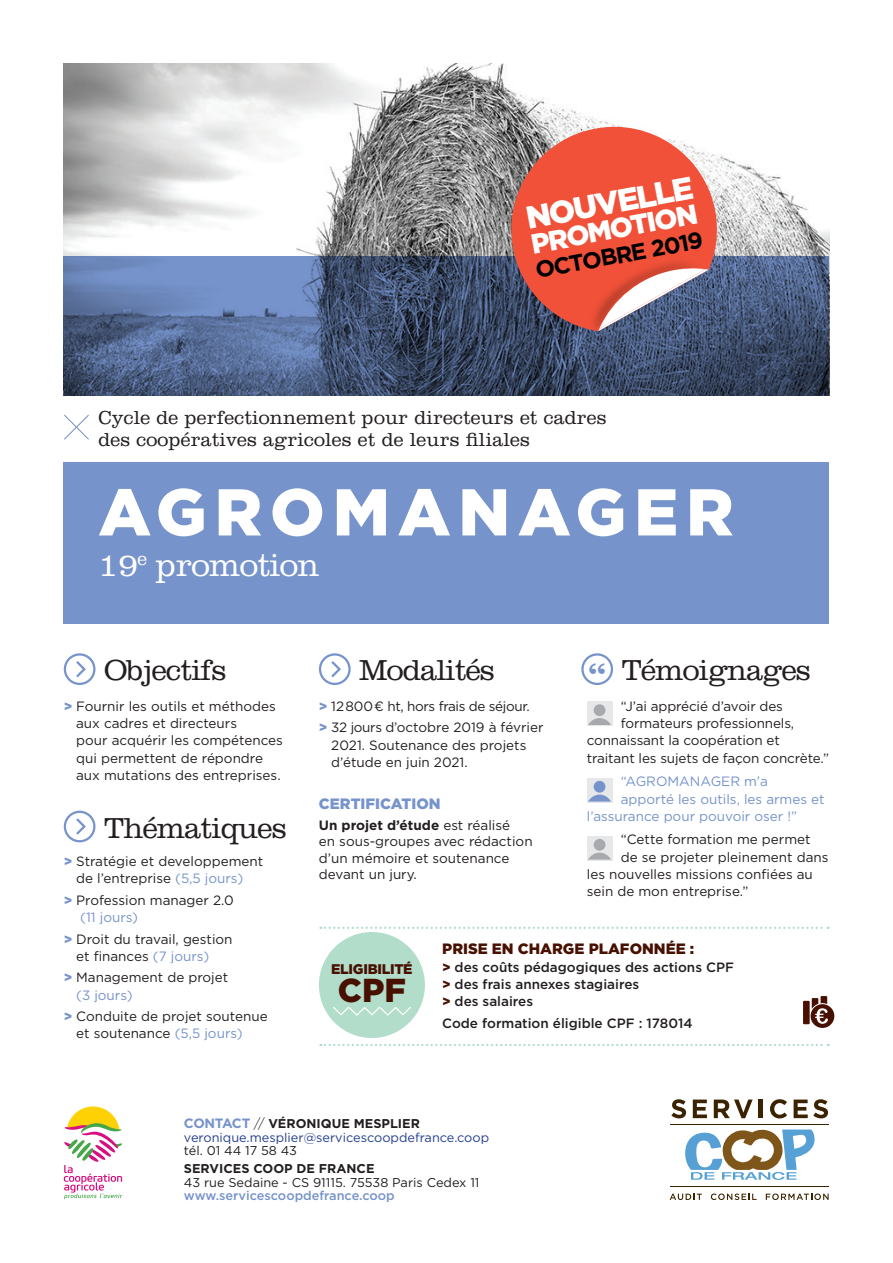
<style>
.page{position:relative;width:893px;height:1263px;background:#fff}
.page>*{position:absolute;margin:0;border:0;box-sizing:border-box;transform-origin:0 0}
.t1{font:900 66px "Gotham";letter-spacing:.12em;color:#fff}
.t2{font:39.15px "Clarendon";color:#7693cb}
.t3{font:900 33.15px "Gotham";color:#481001}
.t4{font:300 33px "Clarendon";letter-spacing:-.02em;color:#fff}
.t5{font:900 31.65px "Gotham";color:#fff}
.t6{font:300 30px "Clarendon";letter-spacing:-.025em;color:#231f20}
.t7{font:900 27.75px "Gotham";color:#fff}
.t8{font:700 23.1px "Gotham";color:#000003}
.t9{font:300 19.5px/22.5px "Clarendon";letter-spacing:.01em;color:#231f20}
.t10{font:900 15px "Gotham";color:#481001}
.t11{font:900 15px "Gotham";color:#7693cb}
.t12{font:900 13.95px "Gotham";color:#481001}
.t13{font:13.5px/17.2px "Gotham";color:#231f20}
.t14{font:500 13.5px/17.2px "Gotham";color:#231f20}
.t15{font:13.5px "Gotham";color:#7693cb}
.t16{font:13.5px/21.5px "Gotham";letter-spacing:-.025em;color:#231f20}
.t17{font:12.75px/13.5px "Gotham";color:#253f8e}
.t18{font:12.75px "Gotham";color:#231f20}
.t19{font:500 12.75px "Gotham";color:#7693cb}
.t20{font:700 12.75px "Gotham";color:#231f20}
.s1{font-weight:900;color:#7693cb}
.s2{font-weight:700}
.s3{color:#7693cb}
.s4{font-weight:900;color:#481001}
.s5{font-weight:700;font-size:13.5px;color:#7693cb}
.s6{font-weight:300;font-size:13.5px;color:#231f20}
.s7{font-weight:700;color:#231f20}
</style>
<div class="page">
<img style="left:64px;top:64px;width:765px;height:192px">
<svg style="left:64px;top:414px;width:25px;height:26px"></svg>
<svg style="left:64px;top:256px;width:765px;height:139px"></svg>
<div style="left:64px;top:462px;width:765px;height:162px;background:#7693cb"></div>
<svg style="left:64px;top:1106px;width:59px;height:93px"></svg>
<div style="left:587px;top:701px;width:25px;height:25px;background:#e6e7e9"></div>
<div style="left:594px;top:704px;width:11px;height:12px;background:#a8a9ad;border-radius:50%"></div>
<svg style="left:588px;top:718px;width:23px;height:7px"></svg>
<div style="left:587px;top:836px;width:25px;height:25px;background:#e6e7e9"></div>
<div style="left:594px;top:839px;width:11px;height:12px;background:#a8a9ad;border-radius:50%"></div>
<svg style="left:588px;top:853px;width:23px;height:7px"></svg>
<div style="left:587px;top:778px;width:25px;height:24px;background:#e6e7e9"></div>
<div style="left:594px;top:781px;width:11px;height:12px;background:#7693cb;border-radius:50%"></div>
<svg style="left:588px;top:794px;width:23px;height:7px"></svg>
<svg style="left:320px;top:1044px;width:509px;height:2px"></svg>
<svg style="left:320px;top:927px;width:509px;height:2px"></svg>
<svg style="left:76px;top:818px;width:10px;height:17px"></svg>
<div style="left:64px;top:811px;width:31px;height:31px;border:2px solid #7693cb;border-radius:50%"></div>
<svg style="left:76px;top:661px;width:10px;height:17px"></svg>
<div style="left:64px;top:653px;width:31px;height:32px;border:2px solid #7693cb;border-radius:50%"></div>
<svg style="left:331px;top:661px;width:10px;height:17px"></svg>
<div style="left:319px;top:653px;width:32px;height:32px;border:2px solid #7693cb;border-radius:50%"></div>
<div style="left:581px;top:653px;width:32px;height:32px;border:2px solid #7693cb;border-radius:50%"></div>
<div style="left:319px;top:932px;width:106px;height:106px;background:#b2ddca;border-radius:50%"></div>
<svg style="left:333px;top:1007px;width:78px;height:9px"></svg>
<svg style="left:803px;top:996px;width:31px;height:32px"></svg>
<svg style="left:503px;top:118px;width:216px;height:213px;fill:#f05138"></svg>
<img style="left:525px;top:199px;width:245px;height:194px">
<svg style="left:598px;top:268px;width:111px;height:63px"></svg>
<svg style="left:670px;top:1193px;width:32px;height:7px"></svg>
<svg style="left:711px;top:1193px;width:46px;height:7px"></svg>
<svg style="left:766px;top:1193px;width:63px;height:7px"></svg>
<svg style="left:685px;top:1129px;width:129px;height:51px"></svg>
<hr style="left:670px;top:1186px;width:159px;height:1px;background:#3b2200">
<hr style="left:670px;top:1124px;width:159px;height:1px;background:#3b2200">
<svg style="left:671px;top:1099px;width:15px;height:19px"></svg>
<svg style="left:693px;top:1099px;width:14px;height:19px"></svg>
<svg style="left:714px;top:1099px;width:39px;height:19px"></svg>
<hr style="left:759px;top:1099px;width:4px;height:19px;background:#3b2200">
<svg style="left:770px;top:1099px;width:17px;height:19px"></svg>
<svg style="left:794px;top:1099px;width:34px;height:19px"></svg>
<h3 class="t5" style="left:523px;top:200px;width:171px;rotate:-11deg">NOUVELLE</h3>
<h3 class="t7" style="left:528px;top:228px;width:170px;rotate:-11deg">PROMOTION</h3>
<h3 class="t8" style="left:533px;top:255px;width:171px;rotate:-10deg">OCTOBRE 2019</h3>
<h3 class="t9" style="left:99px;top:405px;width:510px">Cycle de perfectionnement pour directeurs et cadres des coopératives agricoles et de leurs filiales</h3>
<h1 class="t1" style="left:99px;top:472px;width:637px">AGROMANAGER</h1>
<h3 class="t4" style="left:99px;top:546px;width:223px">19<sup>e</sup> promotion</h3>
<h3 class="t6" style="left:104px;top:653px;width:124px">Objectifs</h3>
<h3 class="t6" style="left:359px;top:653px;width:137px">Modalités</h3>
<h3 class="t6" style="left:622px;top:653px;width:191px">Témoignages</h3>
<h2 class="t2" style="left:588px;top:654px;width:19px">“</h2>
<p class="t13" style="left:621px;top:697px;width:164px">“J’ai apprécié d’avoir des</p>
<p class="t13" style="left:621px;top:715px;width:175px">formateurs professionnels,</p>
<p class="t13" style="left:587px;top:732px;width:195px">connaissant la coopération et</p>
<p class="t13" style="left:587px;top:749px;width:244px">traitant les sujets de façon concrète.”</p>
<p class="t15" style="left:621px;top:773px;width:149px">“AGROMANAGER m’a</p>
<p class="t15" style="left:621px;top:790px;width:205px">apporté les outils, les armes et</p>
<p class="t15" style="left:587px;top:808px;width:212px">l’assurance pour pouvoir oser !”</p>
<p class="t13" style="left:621px;top:831px;width:191px">“Cette formation me permet</p>
<p class="t13" style="left:621px;top:848px;width:209px">de se projeter pleinement dans</p>
<p class="t13" style="left:587px;top:865px;width:228px">les nouvelles missions confiées au</p>
<p class="t13" style="left:587px;top:883px;width:163px">sein de mon entreprise.”</p>
<p class="t13" style="left:76px;top:697px;width:208px;text-indent:-12px"><span class="s1">&gt;</span> Fournir les outils et méthodes aux cadres et directeurs<br>pour acquérir les compétences qui permettent de répondre aux mutations des entreprises.</p>
<p class="t16" style="left:319px;top:695px;width:226px"><span class="s1">&gt;</span> 12800€ ht, hors frais de séjour.<br><span class="s1">&gt;</span> 32 jours d’octobre 2019 à février</p>
<p class="t13" style="left:331px;top:736px;width:197px">2021. Soutenance des projets d’étude en juin 2021.</p>
<p class="t11" style="left:319px;top:794px;width:123px">CERTIFICATION</p>
<p class="t13" style="left:319px;top:816px;width:215px;line-height:16.5px"><span class="s2">UN PROJET D’ÉTUDE</span> est réalisé<br>en sous-groupes avec rédaction d’un mémoire et soutenance devant un jury.</p>
<h3 class="t6" style="left:104px;top:810px;width:184px">Thématiques</h3>
<p class="t13" style="left:64px;top:853px;width:201px;text-align:center"><span class="s1">&gt;</span> Stratégie et developpement de l’entreprise <span class="s3">(5,5 jours)</span></p>
<p class="t13" style="left:80px;top:891px;width:155px;text-indent:-16px"><span class="s1">&gt;</span> Profession manager 2.0 <span class="s3">(11 jours)</span></p>
<p class="t13" style="left:76px;top:930px;width:158px;text-indent:-12px"><span class="s1">&gt;</span> Droit du travail, gestion et finances <span class="s3">(7 jours)</span></p>
<p class="t13" style="left:76px;top:969px;width:154px;text-indent:-12px"><span class="s1">&gt;</span> Management de projet <span class="s3">(3 jours)</span></p>
<p class="t13" style="left:76px;top:1008px;width:193px;text-indent:-12px"><span class="s1">&gt;</span> Conduite de projet soutenue et soutenance <span class="s3">(5,5 jours)</span></p>
<p class="t10" style="left:442px;top:940px;width:254px">PRISE EN CHARGE PLAFONNÉE :</p>
<p class="t14" style="left:442px;top:958px;width:293px"><span class="s4">&gt;</span> des coûts pédagogiques des actions CPF <span class="s4">&gt;</span> des frais annexes stagiaires<br><span class="s4">&gt;</span> des salaires</p>
<p class="t14" style="left:442px;top:1014px;width:252px">Code formation éligible CPF : 178014</p>
<p class="t12" style="left:331px;top:961px;width:17px">Eligi</p>
<p class="t12" style="left:368px;top:961px;width:18px">bilité</p>
<h3 class="t3" style="left:338px;top:970px;width:70px">CPF</h3>
<p class="t17" style="left:184px;top:1117px;width:307px"><span class="s5">CONTACT</span> <span class="s6">//</span> <span class="s7">VÉRONIQUE MESPLIER </span>veronique.mesplier@servicescoopdefrance.coop</p>
<p class="t18" style="left:184px;top:1143px;width:115px">tél. 01 44 17 58 43</p>
<p class="t20" style="left:184px;top:1160px;width:154px">SERVICES COOP DE FRAN</p>
<p class="t20" style="left:357px;top:1160px;width:18px">CE</p>
<p class="t18" style="left:184px;top:1174px;width:297px">43 rue Sedaine - CS 91115. 75538 Paris Cedex 11</p>
<p class="t19" style="left:184px;top:1188px;width:212px">www.servicescoopdefrance.coop</p>
</div>
